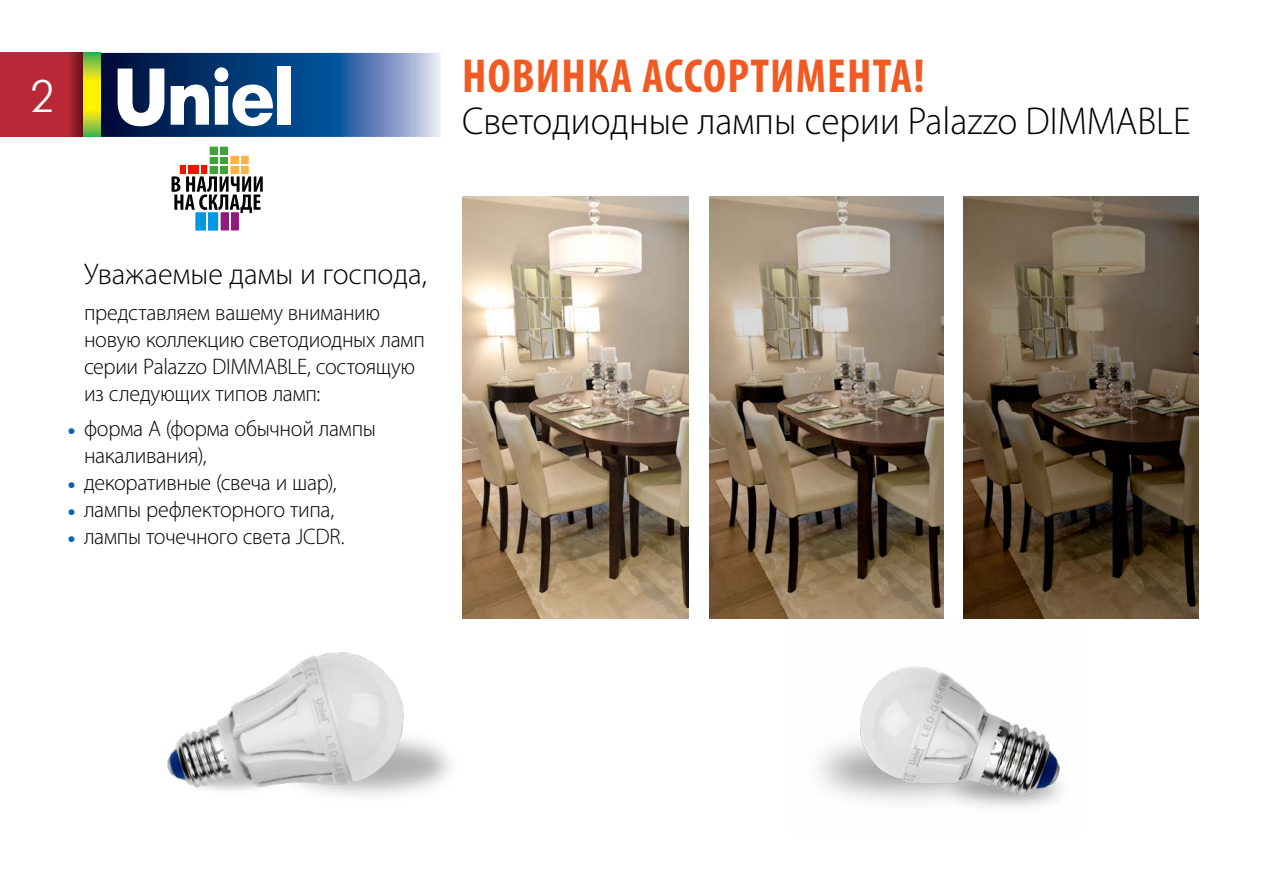
<style>
.page{position:relative;width:1263px;height:893px;background:#fff}
.page>*{position:absolute;margin:0;border:0;box-sizing:border-box;transform-origin:0 0}
.t1{font:700 condensed 48px "Myriad Pro";letter-spacing:.025em;color:#f15a22}
.t2{font:45px "Futuris Light C";color:#fff}
.t3{font:300 39px "Myriad Pro";color:#000;scale:.96 1}
.t4{font:300 30px "Myriad Pro";color:#000}
.t5{font:300 22.5px/27px "Myriad Pro";letter-spacing:-.015em;color:#000}
.s1{font-weight:700;color:#0066b3}
</style>
<div class="page">
<svg style="left:101px;top:53px;width:340px;height:84px;background:#3a6399"></svg>
<svg style="left:118px;top:69px;width:46px;height:57px"></svg>
<svg style="left:171px;top:67px;width:102px;height:59px"></svg>
<div style="left:277px;top:66px;width:13px;height:59px;background:#fff"></div>
<svg style="left:0;top:53px;width:84px;height:84px;background:#b02834"></svg>
<svg style="left:84px;top:53px;width:17px;height:84px"></svg>
<img style="left:167px;top:652px;width:283px;height:144px">
<img style="left:819px;top:666px;width:243px;height:142px">
<img style="left:709px;top:197px;width:234px;height:422px">
<img style="left:462px;top:197px;width:226px;height:422px">
<img style="left:964px;top:196px;width:234px;height:423px">
<div style="left:210px;top:147px;width:18px;height:27px;background:#3ca439"></div>
<hr style="left:218px;top:147px;width:2px;height:27px;background:#fff">
<svg style="left:195px;top:212px;width:23px;height:19px"></svg>
<svg style="left:172px;top:155px;width:91px;height:75px"></svg>
<h2 class="t2" style="left:30px;top:74px;width:26px">2</h2>
<h1 class="t1" style="left:462px;top:46px;width:464px">НОВИНКА АССОРТИМЕНТА!</h1>
<h3 class="t3" style="left:462px;top:99px;width:760px">Светодиодные лампы cерии Palazzo DIMMABLE</h3>
<h3 class="t4" style="left:84px;top:257px;width:345px">Уважаемые дамы и господа,</h3>
<p class="t5" style="left:84px;top:299px;width:342px">представляем вашему вниманию новую коллекцию светодиодных ламп серии Palazzo DIMMABLE, состоящую из следующих типов ламп:</p>
<p class="t5" style="left:84px;top:416px;width:294px;text-indent:-16px"><span class="s1">•</span> форма А (форма обычной лампы накаливания),</p>
<p class="t5" style="left:68px;top:470px;width:270px"><span class="s1">•</span> декоративные (свеча и шар),</p>
<p class="t5" style="left:68px;top:497px;width:268px"><span class="s1">•</span> лампы рефлекторного типа,</p>
<p class="t5" style="left:68px;top:524px;width:278px"><span class="s1">•</span> лампы точечного света JCDR.</p>
</div>
